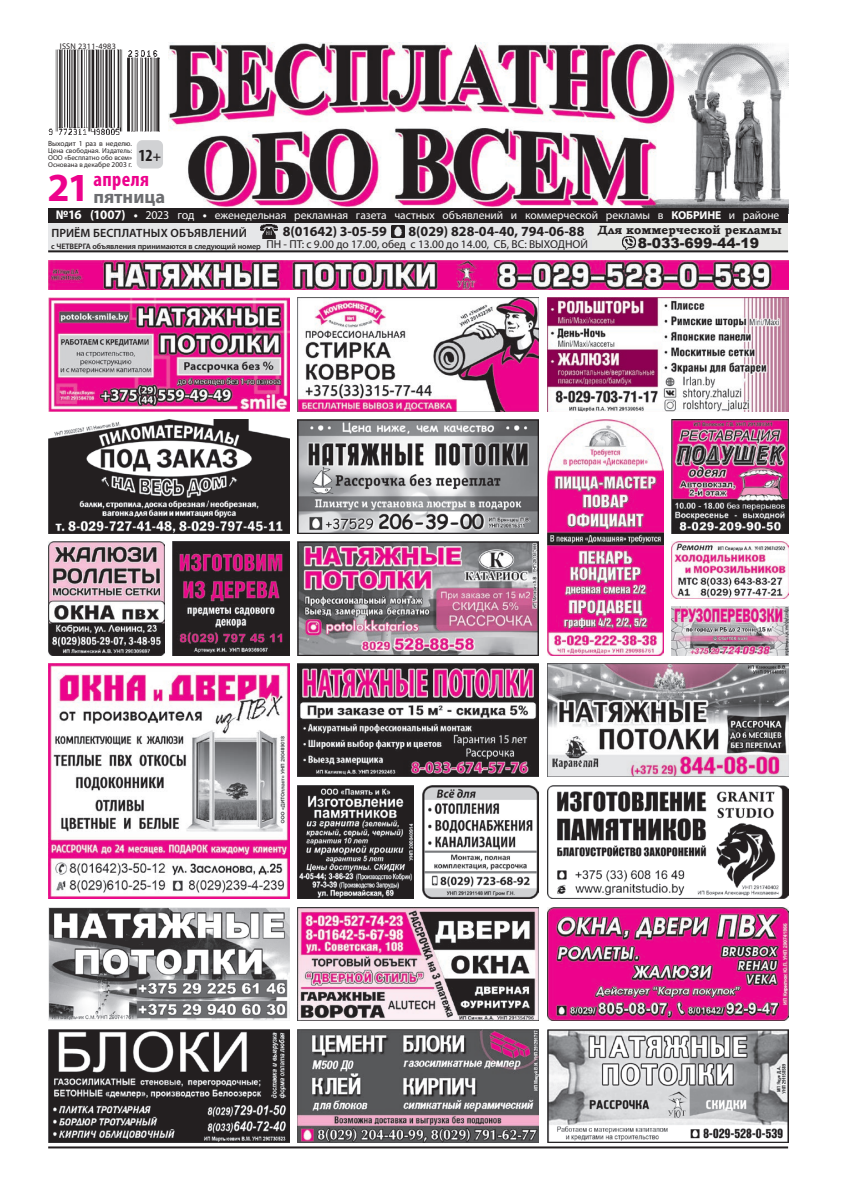
<style>
.page{position:relative;width:842px;height:1191px;background:#fff}
.page>*{position:absolute;margin:0;border:0;box-sizing:border-box;transform-origin:0 0}
.g3_для_квартир{font:700 40px "Myriad Pro";color:#ed028c}
.g3_для_квартир-2{font:700 condensed 20.5px "Myriad Pro";letter-spacing:.02em;color:#ed028c}
.g3_для_квартир-3{font:700 18.5px "Myriad Pro";color:#6c6d70}
.t1{font:700 condensed 17px "Myriad Pro";color:#231f20}
.t2{font:700 14px "Myriad Pro";color:#231f20}
.t3{font:900 14px "Arial";color:#231f20}
.t4{font:600 12px "Myriad Pro";letter-spacing:.01em;color:#231f20}
.ПОСЕРЕДИНЕ{font:700 12px "Bookman Old Style";color:#231f20}
.t5{font:11.5px "Myriad Pro";letter-spacing:-.005em;color:#fff}
.t6{font:11.5px "Myriad Pro";color:#231f20}
.t7{font:8.2px "Myriad Pro";letter-spacing:.025em;color:#231f20}
.t8{font:600 8px "Myriad Pro";letter-spacing:-.005em;color:#231f20}
.t9{font:7.5px "Myriad Pro";color:#231f20}
.t10{font:7.1px/7px "Myriad Pro";color:#231f20}
.t11{font:7px "Myriad Pro";color:#231f20}
.s1{font-size:7.4px}
.s2{font-size:14px}
.s3{font-weight:700;font-size:13px}
.s4{font-weight:700;font-size:12px}
.s5{font-size:12px}
.s6{font-weight:700}
</style>
<div class="page">
<hr style="left:48px;top:1146px;width:740px;height:2px;background:#231f20">
<img style="left:168px;top:43px;width:620px;height:166px">
<div style="left:48px;top:219px;width:740px;height:33px;background:#e6e7e9"></div>
<img style="left:48px;top:907px;width:241px;height:113px">
<hr style="left:48px;top:250px;width:740px;height:2px;background:#231f20">
<img style="left:298px;top:420px;width:241px;height:113px">
<div style="left:137px;top:140px;width:26px;height:28px;background:#d1d2d4;border-radius:6px"></div>
<div style="left:48px;top:209px;width:740px;height:14px;background:#231f20"></div>
<img style="left:547px;top:1029px;width:241px;height:113px">
<img style="left:298px;top:785px;width:116px;height:114px">
<img style="left:422px;top:785px;width:117px;height:114px">
<img style="left:48px;top:1029px;width:241px;height:113px">
<img style="left:48px;top:420px;width:241px;height:113px">
<img style="left:391px;top:225px;width:14px;height:13px">
<img style="left:260px;top:225px;width:18px;height:13px">
<img style="left:48px;top:50px;width:112px;height:85px">
<img style="left:48px;top:261px;width:740px;height:28px">
<img style="left:48px;top:298px;width:241px;height:113px">
<img style="left:298px;top:298px;width:241px;height:113px">
<img style="left:547px;top:298px;width:241px;height:113px">
<img style="left:547px;top:420px;width:116px;height:235px">
<img style="left:298px;top:541px;width:241px;height:114px">
<img style="left:173px;top:541px;width:116px;height:114px">
<img style="left:48px;top:541px;width:116px;height:114px">
<img style="left:48px;top:663px;width:241px;height:236px">
<img style="left:298px;top:663px;width:241px;height:114px">
<img style="left:547px;top:663px;width:241px;height:114px">
<img style="left:672px;top:541px;width:116px;height:57px">
<img style="left:672px;top:420px;width:116px;height:113px">
<img style="left:672px;top:607px;width:116px;height:48px">
<img style="left:547px;top:907px;width:241px;height:113px">
<img style="left:298px;top:907px;width:241px;height:113px">
<img style="left:298px;top:1029px;width:241px;height:113px">
<img style="left:547px;top:785px;width:241px;height:114px">
<svg style="left:623px;top:237px;width:13px;height:13px"></svg>
<p class="t7" style="left:60px;top:41px;width:58px">ISSN 2311-4983</p>
<p class="t9" style="left:48px;top:138px;width:85px">Выходит 1 раз в неделю.</p>
<p class="t10" style="left:48px;top:147px;width:85px">Цена свободная. Издатель:<br>ООО «Бесплатно обо всем»</p>
<p class="t11" style="left:48px;top:160px;width:85px">Основана в дека<span class="s1">бре 2003 г.</span></p>
<p class="t1" style="left:138px;top:144px;width:24px">12<span class="s2">+</span></p>
<p class="g3_для_квартир" style="left:47px;top:161px;width:44px">21</p>
<p class="g3_для_квартир-2" style="left:93px;top:166px;width:57px">апреля</p>
<p class="g3_для_квартир-3" style="left:93px;top:184px;width:73px">пятница</p>
<p class="t5" style="left:56px;top:208px;width:725px"><span class="s3">№16 (1007)</span> <span class="s4">•</span> <span class="s5">2023 год</span> <span class="s4">•</span> еженедельная рекламная газета частных объявлений и коммерческой рекламы в <span class="s6">КОБРИНЕ</span> и районе</p>
<p class="t4" style="left:51px;top:225px;width:197px">ПРИЁМ БЕСПЛАТНЫХ ОБЪЯВЛЕНИЙ</p>
<p class="t8" style="left:51px;top:241px;width:211px">с ЧЕТВЕРГА объявления принимаются в следующий номер</p>
<p class="ПОСЕРЕДИНЕ" style="left:598px;top:221px;width:185px">Для коммерческой рекламы</p>
<p class="t3" style="left:638px;top:233px;width:123px">8-033-699-44-19</p>
<p class="t2" style="left:283px;top:222px;width:106px">8(01642) 3-05-59</p>
<p class="t2" style="left:408px;top:222px;width:177px">8(029) 828-04-40, 794-06-88</p>
<p class="t6" style="left:266px;top:237px;width:323px">ПН - ПТ: с 9.00 до 17.00, обед с 13.00 до 14.00, СБ, ВС: ВЫХОДНОЙ</p>
</div>
